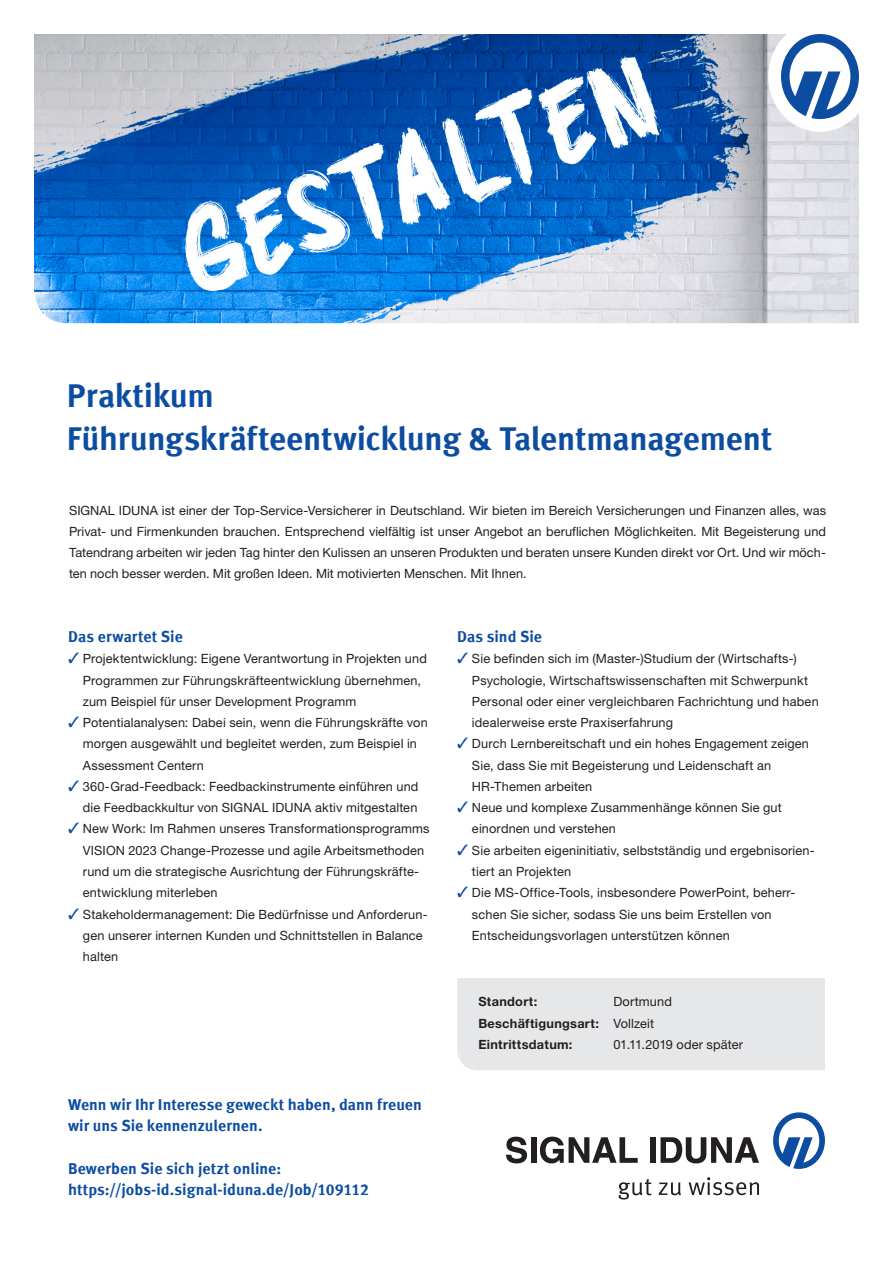
<style>
.page{position:relative;width:893px;height:1263px;background:#fff}
.page>*{position:absolute;margin:0;border:0;box-sizing:border-box;transform-origin:0 0}
.t1{font:700 33px/42.5px "Meta Offc Pro";letter-spacing:-.01em;color:#0d4da1}
.t2{font:700 15.75px/21.3px "Meta Offc Pro";color:#0d4da1}
.t3{font:12.75px/21.3px "Helvetica Neue LTW1 G";letter-spacing:.01em;color:#231f20}
.t4{font:700 12.75px/21.3px "Helvetica Neue LTW1 G";letter-spacing:.025em;color:#231f20}
.s1{color:#0d4da1}
.s2{font-weight:400}
</style>
<div class="page">
<img style="left:34px;top:34px;width:825px;height:289px">
<div style="left:768px;top:21px;width:104px;height:111px;background:#fff;border-radius:50%"></div>
<svg style="left:781px;top:34px;width:78px;height:85px"></svg>
<div style="left:850px;top:0;width:43px;height:43px;background:#fff"></div>
<svg style="left:506px;top:1137px;width:21px;height:26px"></svg>
<div style="left:531px;top:1137px;width:5px;height:26px;background:#231f20"></div>
<svg style="left:540px;top:1137px;width:98px;height:26px"></svg>
<div style="left:650px;top:1137px;width:5px;height:26px;background:#231f20"></div>
<svg style="left:660px;top:1137px;width:99px;height:26px"></svg>
<svg style="left:619px;top:1179px;width:33px;height:20px"></svg>
<svg style="left:659px;top:1182px;width:22px;height:13px"></svg>
<svg style="left:689px;top:1177px;width:70px;height:18px"></svg>
<svg style="left:773px;top:1112px;width:52px;height:57px"></svg>
<div style="left:457px;top:978px;width:368px;height:92px;background:#e6e7e9"></div>
<h1 class="t1" style="left:67px;top:372px;width:707px">Praktikum<br>Führungskräfteentwicklung &amp; Talentmanagement</h1>
<p class="t3" style="left:69px;top:499px;width:758px;text-align:justify">SIGNAL IDUNA ist einer der Top-Service-Versicherer in Deutschland. Wir bieten im Bereich Versicherungen und Finanzen alles, was Privat- und Firmenkunden brauchen. Entsprechend vielfältig ist unser Angebot an beruflichen Möglichkeiten. Mit Begeisterung und Tatendrang arbeiten wir jeden Tag hinter den Kulissen an unseren Produkten und beraten unsere Kunden direkt vor Ort. Und wir möch&shy;ten noch besser werden. Mit großen Ideen. Mit motivierten Menschen. Mit Ihnen.</p>
<p class="t2" style="left:68px;top:625px;width:116px">Das erwartet Sie</p>
<p class="t3" style="left:83px;top:648px;width:345px;text-indent:-15px"><span class="s1">✓</span> Projektentwicklung: Eigene Verantwortung in Projekten und<br>Programmen zur Führungskräfteentwicklung übernehmen, zum Beispiel für unser Development Programm</p>
<p class="t3" style="left:83px;top:712px;width:346px;text-indent:-15px"><span class="s1">✓</span> Potentialanalysen: Dabei sein, wenn die Führungskräfte von morgen ausgewählt und begleitet werden, zum Beispiel in<br>Assessment Centern</p>
<p class="t3" style="left:68px;top:776px;width:352px;text-align:right"><span class="s1">✓</span> 360-Grad-Feedback: Feedbackinstrumente einführen und die Feedbackkultur von SIGNAL IDUNA aktiv mitgestalten</p>
<p class="t3" style="left:83px;top:818px;width:348px;text-indent:-15px"><span class="s1">✓</span> New Work: Im Rahmen unseres Transformationsprogramms VISION 2023 Change-Prozesse und agile Arbeitsmethoden rund um die strategische Ausrichtung der Führungskräfte&shy;entwicklung miterleben</p>
<p class="t3" style="left:83px;top:903px;width:346px;text-indent:-15px"><span class="s1">✓</span> Stakeholdermanagement: Die Bedürfnisse und Anforderun&shy;gen unserer internen Kunden und Schnittstellen in Balance halten</p>
<p class="t2" style="left:68px;top:1093px;width:355px">Wenn wir Ihr Interesse geweckt haben, dann freuen wir uns Sie kennenzulernen.</p>
<p class="t2" style="left:68px;top:1156px;width:302px">Bewerben Sie sich jetzt online: https://jobs-id.signal-iduna.de/Job/109112</p>
<p class="t2" style="left:457px;top:625px;width:86px">Das sind Sie</p>
<p class="t3" style="left:472px;top:648px;width:348px;text-indent:-15px"><span class="s1">✓</span> Sie befinden sich im (Master-)Studium der (Wirtschafts-)<br>Psychologie, Wirtschaftswissenschaften mit Schwerpunkt Personal oder einer vergleichbaren Fachrichtung und haben idealerweise erste Praxiserfahrung</p>
<p class="t3" style="left:472px;top:733px;width:338px;text-indent:-15px"><span class="s1">✓</span> Durch Lernbereitschaft und ein hohes Engagement zeigen<br>Sie, dass Sie mit Begeisterung und Leidenschaft an<br>HR-Themen arbeiten</p>
<p class="t3" style="left:472px;top:797px;width:311px;text-indent:-15px"><span class="s1">✓</span> Neue und komplexe Zusammenhänge können Sie gut einordnen und verstehen</p>
<p class="t3" style="left:472px;top:839px;width:344px;text-indent:-15px"><span class="s1">✓</span> Sie arbeiten eigeninitiativ, selbstständig und ergebnisorien&shy;tiert an Projekten</p>
<p class="t3" style="left:472px;top:882px;width:325px;text-indent:-15px"><span class="s1">✓</span> Die MS-Office-Tools, insbesondere PowerPoint, beherr&shy;schen Sie sicher, sodass Sie uns beim Erstellen von<br>Entscheidungsvorlagen unterstützen können</p>
<p class="t4" style="left:478px;top:991px;width:60px">Standort:</p>
<p class="t4" style="left:478px;top:991px;width:195px;text-indent:135px"><span class="s2">Dortmund<br></span>Beschäftigungsart: <span class="s2">Vollzeit<br></span>Eintrittsdatum:</p>
<p class="t3" style="left:613px;top:1034px;width:131px">01.11.2019 oder später</p>
</div>
